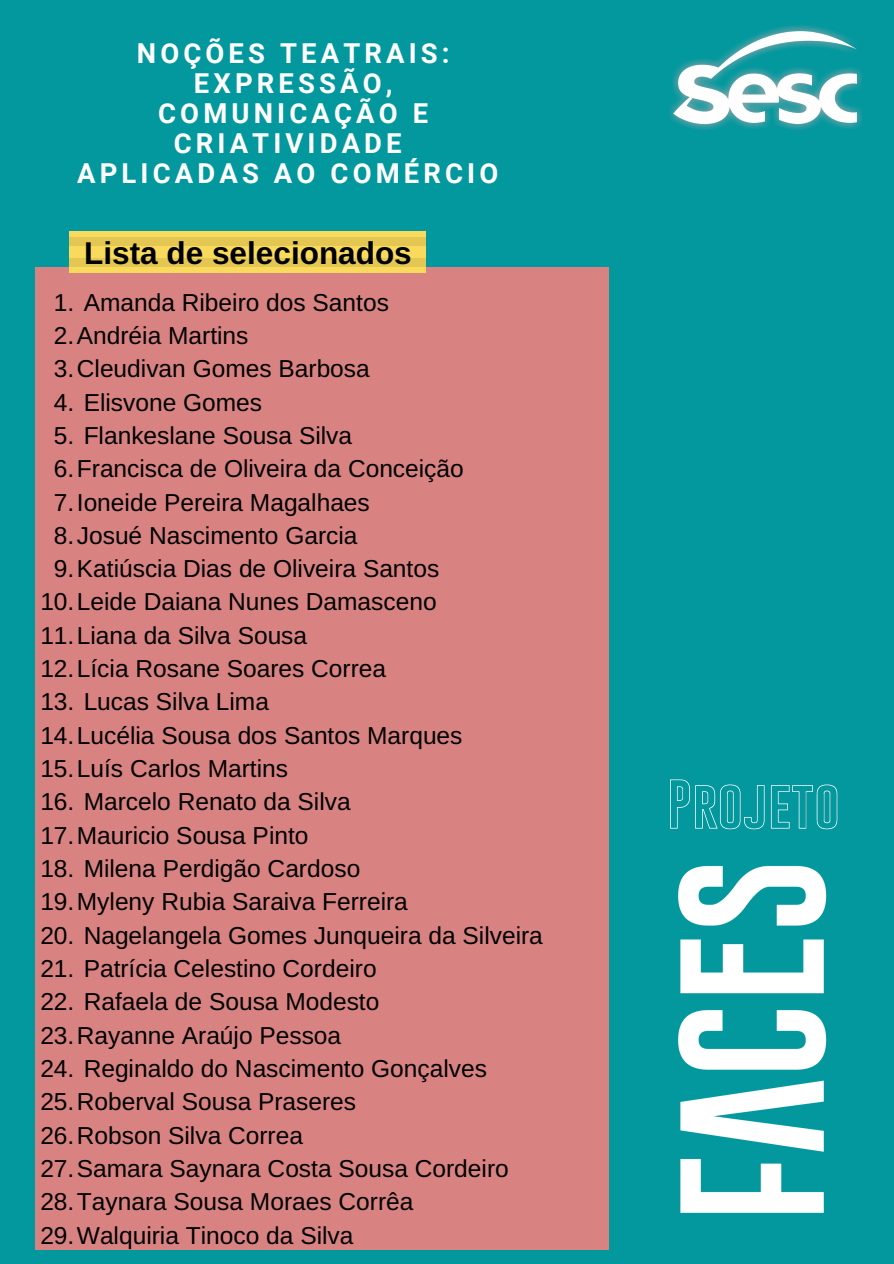
<style>
.page{position:relative;width:894px;height:1264px;background:#fff}
.page>*{position:absolute;margin:0;border:0;box-sizing:border-box;transform-origin:0 0}
.t1{font:700 31.5px "Arimo";color:#000}
.t2{font:700 27.45px/30.2px "Roboto";letter-spacing:.15em;color:#fff;text-align:center}
.t3{font:24.45px "Arimo";color:#000}
</style>
<div class="page">
<div style="left:0;top:0;width:893px;height:1263px;background:#03989e"></div>
<div style="left:35px;top:267px;width:573px;height:982px;background:#d98282"></div>
<img style="left:670px;top:25px;width:192px;height:105px">
<img style="left:670px;top:779px;width:168px;height:51px">
<img style="left:678px;top:865px;width:149px;height:348px">
<div style="left:69px;top:231px;width:119px;height:42px;background:#f9da5d"></div>
<div style="left:307px;top:231px;width:119px;height:42px;background:#f9da5d"></div>
<div style="left:188px;top:231px;width:119px;height:42px;background:#f9da5d"></div>
<div style="left:69px;top:237px;width:119px;height:9px;background:#e4c753"></div>
<div style="left:69px;top:258px;width:119px;height:9px;background:#e4c753"></div>
<div style="left:307px;top:237px;width:119px;height:9px;background:#e4c753"></div>
<div style="left:307px;top:258px;width:119px;height:9px;background:#e4c753"></div>
<div style="left:188px;top:237px;width:119px;height:9px;background:#e4c753"></div>
<div style="left:188px;top:258px;width:119px;height:9px;background:#e4c753"></div>
<p class="t2" style="left:137px;top:38px;width:314px">NOÇÕES TEATRAIS:<br>EXPRESSÃO,<br>COMUNICAÇÃO E<br>CRIATIVIDADE</p>
<p class="t2" style="left:77px;top:159px;width:422px">APLICADAS AO COMÉRCIO</p>
<p class="t1" style="left:84px;top:235px;width:329px">Lista de selecionados</p>
<p class="t3" style="left:54px;top:288px;width:336px">1. Amanda Ribeiro dos Santos</p>
<p class="t3" style="left:54px;top:322px;width:196px">2.Andréia Martins</p>
<p class="t3" style="left:54px;top:355px;width:317px">3.Cleudivan Gomes Barbosa</p>
<p class="t3" style="left:54px;top:388px;width:210px">4. Elisvone Gomes</p>
<p class="t3" style="left:54px;top:422px;width:299px">5. Flankeslane Sousa Silva</p>
<p class="t3" style="left:54px;top:455px;width:411px">6.Francisca de Oliveira da Conceição</p>
<p class="t3" style="left:54px;top:488px;width:317px">7.Ioneide Pereira Magalhaes</p>
<p class="t3" style="left:54px;top:521px;width:305px">8.Josué Nascimento Garcia</p>
<p class="t3" style="left:54px;top:555px;width:387px">9.Katiúscia Dias de Oliveira Santos</p>
<p class="t3" style="left:40px;top:588px;width:397px">10.Leide Daiana Nunes Damasceno</p>
<p class="t3" style="left:40px;top:621px;width:268px">11.Liana da Silva Sousa</p>
<p class="t3" style="left:40px;top:655px;width:347px">12.Lícia Rosane Soares Correa</p>
<p class="t3" style="left:40px;top:688px;width:230px">13. Lucas Silva Lima</p>
<p class="t3" style="left:40px;top:721px;width:423px">14.Lucélia Sousa dos Santos Marques</p>
<p class="t3" style="left:40px;top:755px;width:249px">15.Luís Carlos Martins</p>
<p class="t3" style="left:40px;top:788px;width:312px">16. Marcelo Renato da Silva</p>
<p class="t3" style="left:40px;top:821px;width:269px">17.Mauricio Sousa Pinto</p>
<p class="t3" style="left:40px;top:855px;width:321px">18. Milena Perdigão Cardoso</p>
<p class="t3" style="left:40px;top:888px;width:369px">19.Myleny Rubia Saraiva Ferreira</p>
<p class="t3" style="left:40px;top:921px;width:504px">20. Nagelangela Gomes Junqueira da Silveira</p>
<p class="t3" style="left:40px;top:954px;width:337px">21. Patrícia Celestino Cordeiro</p>
<p class="t3" style="left:40px;top:988px;width:340px">22. Rafaela de Sousa Modesto</p>
<p class="t3" style="left:40px;top:1021px;width:302px">23.Rayanne Araújo Pessoa</p>
<p class="t3" style="left:40px;top:1054px;width:448px">24. Reginaldo do Nascimento Gonçalves</p>
<p class="t3" style="left:40px;top:1088px;width:317px">25.Roberval Sousa Praseres</p>
<p class="t3" style="left:40px;top:1121px;width:264px">26.Robson Silva Correa</p>
<p class="t3" style="left:40px;top:1154px;width:470px">27.Samara Saynara Costa Sousa Cordeiro</p>
<p class="t3" style="left:40px;top:1188px;width:374px">28.Taynara Sousa Moraes Corrêa</p>
<p class="t3" style="left:40px;top:1221px;width:314px">29.Walquiria Tinoco da Silva</p>
</div>
